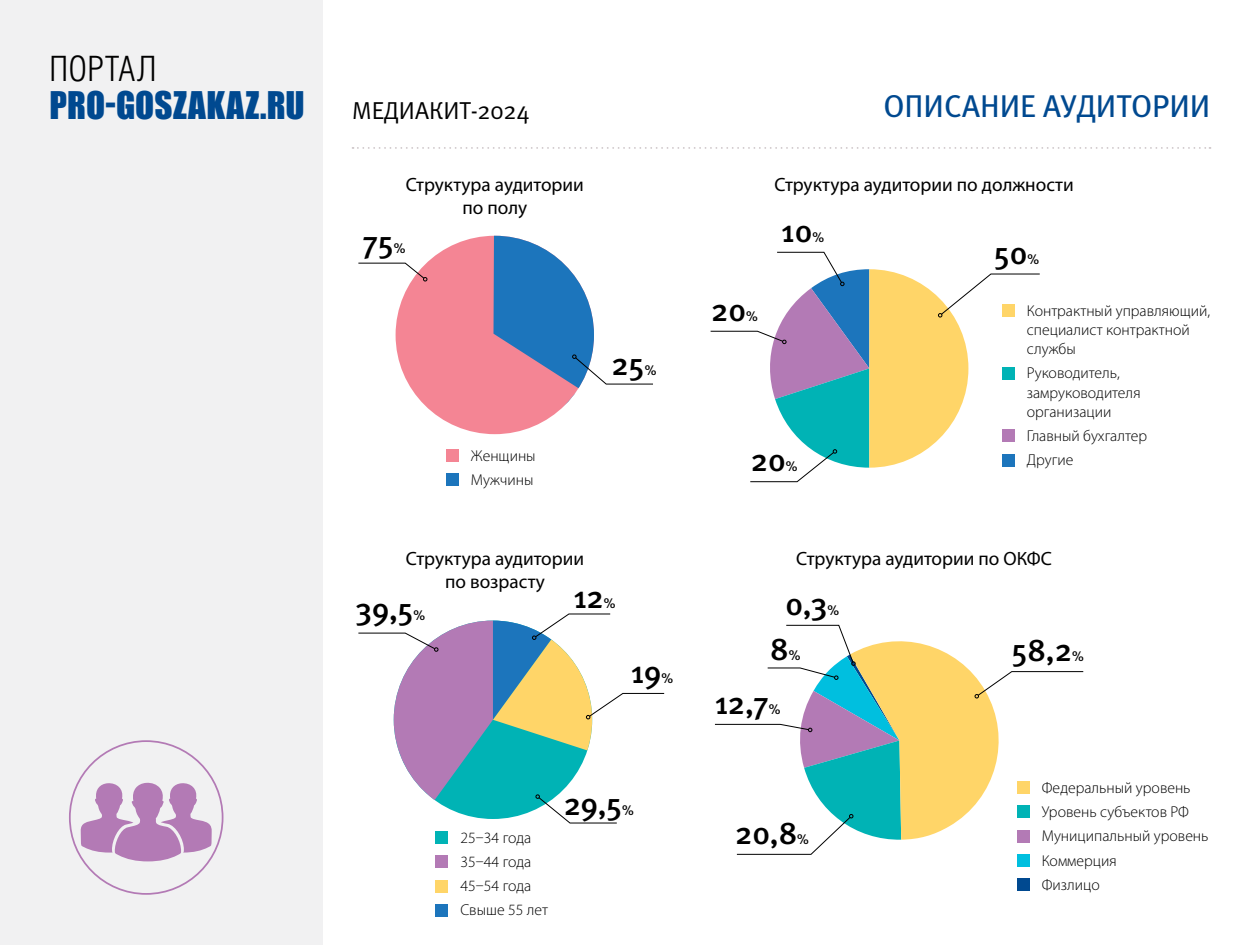
<style>
.page{position:relative;width:1260px;height:945px;background:#fff}
.page>*{position:absolute;margin:0;border:0;box-sizing:border-box;transform-origin:0 0}
.t1{font:35px "Impact";letter-spacing:.01em;color:#004990}
.t2{font:35px "Helios Cond Light C";letter-spacing:.005em;color:#000}
.t3{font:31.5px "Meta Medium C";color:#000}
.t4{font:31.5px "Meta Book LFC";color:#004990}
.t5{font:24.5px "Meta Normal C";color:#000}
.t6{font:19.25px/23.1px "Myriad Pro";color:#000;text-align:center}
.t7{font:300 15.75px/24.2px "Myriad Pro";color:#000}
.t8{font:14px "Meta Medium C";color:#000}
.s1{font-family:"Meta Pro"}
</style>
<div class="page">
<div style="left:0;top:0;width:322px;height:945px;background:#f1f1f2"></div>
<svg style="left:353px;top:147px;width:858px;height:2px"></svg>
<div style="left:396px;top:236px;width:198px;height:198px;background:#f48594;border-radius:50%"></div>
<div style="left:446px;top:449px;width:13px;height:13px;background:#f48594"></div>
<div style="left:446px;top:473px;width:13px;height:13px;background:#1c75bc"></div>
<svg style="left:358px;top:262px;width:69px;height:19px"></svg>
<svg style="left:493px;top:236px;width:160px;height:198px"></svg>
<svg style="left:358px;top:613px;width:307px;height:211px"></svg>
<svg style="left:710px;top:251px;width:330px;height:232px"></svg>
<svg style="left:714px;top:624px;width:370px;height:231px"></svg>
<div style="left:436px;top:831px;width:12px;height:13px;background:#00b3b5"></div>
<div style="left:436px;top:855px;width:12px;height:13px;background:#b37ab5"></div>
<div style="left:436px;top:880px;width:12px;height:13px;background:#ffd568"></div>
<div style="left:436px;top:904px;width:12px;height:13px;background:#1c75bc"></div>
<div style="left:1002px;top:304px;width:13px;height:13px;background:#ffd568"></div>
<div style="left:1002px;top:367px;width:13px;height:13px;background:#00b3b5"></div>
<div style="left:1002px;top:430px;width:13px;height:12px;background:#b37ab5"></div>
<div style="left:1002px;top:454px;width:13px;height:13px;background:#1c75bc"></div>
<div style="left:1017px;top:781px;width:13px;height:13px;background:#ffd568"></div>
<div style="left:1017px;top:806px;width:13px;height:12px;background:#00b3b5"></div>
<div style="left:1017px;top:830px;width:13px;height:13px;background:#b37ab5"></div>
<div style="left:1017px;top:854px;width:13px;height:13px;background:#00bfdf"></div>
<div style="left:1017px;top:878px;width:13px;height:13px;background:#004990"></div>
<svg style="left:80px;top:782px;width:132px;height:80px"></svg>
<h1 class="t2" style="left:50px;top:49px;width:108px">Портал</h1>
<h1 class="t1" style="left:50px;top:78px;width:257px">PRO-GOSZAKAZ.RU</h1>
<h2 class="t4" style="left:883px;top:88px;width:328px">Описание аудитории</h2>
<h3 class="t5" style="left:352px;top:97px;width:179px">Медиакит-202<span class="s1">4</span></h3>
<p class="t6" style="left:406px;top:172px;width:180px">Структура аудитории по полу</p>
<h2 class="t3" style="left:362px;top:224px;width:33px">75</h2>
<p class="t8" style="left:394px;top:240px;width:13px">%</p>
<p class="t7" style="left:471px;top:443px;width:66px">Женщины<br>Мужчины</p>
<h2 class="t3" style="left:612px;top:347px;width:35px">25</h2>
<p class="t8" style="left:645px;top:363px;width:13px">%</p>
<p class="t6" style="left:775px;top:172px;width:301px">Структура аудитории по должности</p>
<h2 class="t3" style="left:711px;top:292px;width:37px">20</h2>
<p class="t8" style="left:746px;top:308px;width:13px">%</p>
<h2 class="t3" style="left:781px;top:213px;width:33px">10</h2>
<p class="t8" style="left:813px;top:229px;width:13px">%</p>
<h2 class="t3" style="left:751px;top:443px;width:37px">20</h2>
<p class="t8" style="left:786px;top:459px;width:13px">%</p>
<h2 class="t3" style="left:994px;top:235px;width:35px">50</h2>
<p class="t8" style="left:1028px;top:251px;width:13px">%</p>
<p class="t7" style="left:1027px;top:301px;width:185px;line-height:19.2px">Контрактный управляющий, специалист контрактной службы</p>
<p class="t7" style="left:1027px;top:363px;width:115px;line-height:19.2px">Руководитель, замруководителя организации</p>
<p class="t7" style="left:1027px;top:424px;width:122px">Главный бухгалтер<br>Другие</p>
<p class="t6" style="left:406px;top:547px;width:180px">Структура аудитории по возрасту</p>
<p class="t6" style="left:796px;top:547px;width:257px">Структура аудитории по ОКФС</p>
<h2 class="t3" style="left:573px;top:579px;width:32px">12</h2>
<p class="t8" style="left:604px;top:595px;width:13px">%</p>
<h2 class="t3" style="left:785px;top:586px;width:43px">0,3</h2>
<p class="t8" style="left:827px;top:602px;width:13px">%</p>
<h2 class="t3" style="left:355px;top:591px;width:60px">39,5</h2>
<p class="t8" style="left:414px;top:607px;width:13px">%</p>
<h2 class="t3" style="left:631px;top:654px;width:32px">19</h2>
<p class="t8" style="left:661px;top:670px;width:13px">%</p>
<h2 class="t3" style="left:770px;top:631px;width:20px">8</h2>
<p class="t8" style="left:789px;top:647px;width:13px">%</p>
<h2 class="t3" style="left:715px;top:685px;width:56px">12,7</h2>
<p class="t8" style="left:769px;top:701px;width:13px">%</p>
<h2 class="t3" style="left:564px;top:786px;width:60px">29,5</h2>
<p class="t8" style="left:622px;top:802px;width:13px">%</p>
<p class="t7" style="left:460px;top:825px;width:73px">25–34 года</p>
<h2 class="t3" style="left:735px;top:815px;width:64px">20,8</h2>
<p class="t8" style="left:797px;top:831px;width:13px">%</p>
<p class="t7" style="left:460px;top:850px;width:89px">35–44 года<br>45–54 года<br>Свыше 55 лет</p>
<h2 class="t3" style="left:1011px;top:632px;width:62px">58,2</h2>
<p class="t8" style="left:1072px;top:648px;width:13px">%</p>
<p class="t7" style="left:1042px;top:776px;width:168px">Федеральный уровень<br>Уровень субъектов РФ<br>Муниципальный уровень<br>Коммерция<br>Физлицо</p>
</div>
